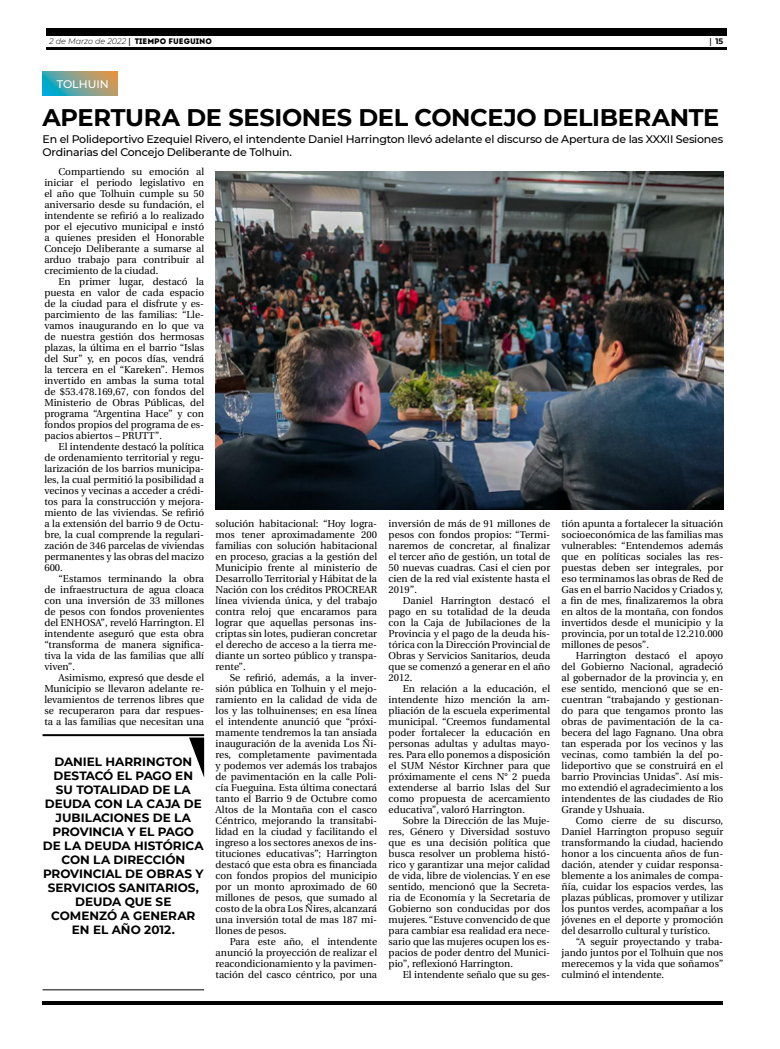
<style>
.page{position:relative;width:780px;height:1049px;background:#fff}
.page>*{position:absolute;margin:0;border:0;box-sizing:border-box;transform-origin:0 0}
.t1{font:700 24px "Montserrat";letter-spacing:-.015em;color:#000}
.t2{font:700 12px/14px "Montserrat";color:#000}
.t3{font:500 11px/13px "Montserrat";letter-spacing:-.02em;color:#000}
.t4{font:500 11px "Montserrat";color:#fff}
.t5{font:10px/11px "Utopia";color:#000;text-align:justify}
.t6{font:italic 300 8px "Montserrat";color:#000}
.t7{font:700 8px "Montserrat";color:#000}
.s1{font-family:"Utopia";font-weight:700;font-style:normal}
.s2{font-family:"Intro";font-weight:400;font-style:normal}
.s3{font-family:"Utopia"}
</style>
<div class="page">
<hr style="left:46px;top:48px;width:680px;height:2px;background:#000">
<div style="left:46px;top:28px;width:680px;height:7px;background:#000"></div>
<hr style="left:43px;top:1001px;width:680px;height:4px;background:#000">
<svg style="left:43px;top:72px;width:75px;height:24px;background:#7aa190"></svg>
<img style="left:215px;top:171px;width:508px;height:338px">
<hr style="left:43px;top:734px;width:161px;height:2px;background:#000">
<hr style="left:43px;top:989px;width:161px;height:1px;background:#000">
<svg style="left:189px;top:737px;width:15px;height:40px"></svg>
<p class="t6" style="left:49px;top:36px;width:164px">2 de Marzo de 2022 <span class="s1">|</span> <span class="s2">TIEMPO FUEGUINO</span></p>
<p class="t7" style="left:709px;top:35px;width:15px"><span class="s3">|</span> 15</p>
<p class="t4" style="left:57px;top:76px;width:54px">TOLHUIN</p>
<h1 class="t1" style="left:43px;top:101px;width:678px">APERTURA DE SESIONES DEL CONCEJO DELIBERANTE</h1>
<p class="t3" style="left:43px;top:132px;width:682px">En el Polideportivo Ezequiel Rivero, el intendente Daniel Harrington llevó adelante el discurso de Apertura de las XXXII Sesiones<br>Ordinarias del Concejo Deliberante de Tolhuin.</p>
<p class="t5" style="left:44px;top:166px;width:161px;text-indent:14px">Compartiendo su emoción al iniciar el periodo legislativo en el año que Tolhuin cumple su 50 aniversario desde su fundación, el intendente se refirió a lo realizado por el ejecutivo municipal e instó a quienes presiden el Honorable Concejo Deliberante a sumarse al arduo trabajo para contribuir al crecimiento de la ciudad.</p>
<p class="t5" style="left:44px;top:276px;width:161px;text-indent:14px">En primer lugar, destacó la puesta en valor de cada espacio de la ciudad para el disfrute y es&shy;parcimiento de las familias: “Lle&shy;vamos inaugurando en lo que va de nuestra gestión dos hermosas plazas, la última en el barrio “Islas del Sur” y, en pocos días, vendrá la tercera en el “Kareken”. Hemos invertido en ambas la suma total de $53.478.169,67, con fondos del Ministerio de Obras Públicas, del programa “Argentina Hace” y con fondos propios del programa de es&shy;pacios abiertos – PRUTT”.</p>
<p class="t5" style="left:44px;top:441px;width:161px;text-indent:14px">El intendente destacó la política de ordenamiento territorial y regu&shy;larización de los barrios municipa&shy;les, la cual permitió la posibilidad a vecinos y vecinas a acceder a crédi&shy;tos para la construcción y mejora&shy;miento de las viviendas. Se refirió a la extensión del barrio 9 de Octu&shy;bre, la cual comprende la regulari&shy;zación de 346 parcelas de viviendas permanentes y las obras del macizo 600.</p>
<p class="t5" style="left:44px;top:573px;width:161px;text-indent:14px">“Estamos terminando la obra de infraestructura de agua cloaca con una inversión de 33 millones de pesos con fondos provenientes del ENHOSA”, reveló Harrington. El intendente aseguró que esta obra “transforma de manera significa&shy;tiva la vida de las familias que allí viven”.</p>
<p class="t5" style="left:44px;top:672px;width:161px;text-indent:14px">Asimismo, expresó que desde el Municipio se llevaron adelante re&shy;levamientos de terrenos libres que se recuperaron para dar respues&shy;ta a las familias que necesitan una</p>
<p class="t2" style="left:54px;top:754px;width:19px">DANIEL</p>
<p class="t2" style="left:105px;top:754px;width:20px">HARRINGTON</p>
<p class="t2" style="left:54px;top:768px;width:10px">DESTACÓ</p>
<p class="t2" style="left:117px;top:768px;width:29px">EL PAGO</p>
<p class="t2" style="left:175px;top:768px;width:9px">EN</p>
<p class="t2" style="left:56px;top:782px;width:30px">SU TOTALIDAD</p>
<p class="t2" style="left:152px;top:782px;width:31px">DE LA</p>
<p class="t2" style="left:45px;top:796px;width:11px">DEUDA</p>
<p class="t2" style="left:94px;top:796px;width:10px">CON</p>
<p class="t2" style="left:126px;top:796px;width:39px">LA CAJA</p>
<p class="t2" style="left:184px;top:796px;width:10px">DE</p>
<p class="t2" style="left:56px;top:810px;width:16px">JUBILACIONES</p>
<p class="t2" style="left:153px;top:810px;width:31px">DE LA</p>
<p class="t2" style="left:53px;top:824px;width:18px">PROVINCIA</p>
<p class="t2" style="left:128px;top:824px;width:40px">YEL PAGO</p>
<p class="t2" style="left:43px;top:838px;width:52px">DELADEUDA</p>
<p class="t2" style="left:134px;top:838px;width:9px">HISTÓRICA</p>
<p class="t2" style="left:61px;top:852px;width:10px">CON</p>
<p class="t2" style="left:93px;top:852px;width:39px">LA DIRECCIÓN</p>
<p class="t2" style="left:43px;top:866px;width:18px">PROVINCIAL</p>
<p class="t2" style="left:125px;top:866px;width:41px">DE OBRAS</p>
<p class="t2" style="left:195px;top:866px;width:9px">Y</p>
<p class="t2" style="left:48px;top:880px;width:17px">SERVICIOS</p>
<p class="t2" style="left:119px;top:880px;width:17px">SANITARIOS</p>
<p class="t2" style="left:196px;top:880px;width:5px">,</p>
<p class="t2" style="left:75px;top:894px;width:11px">DEUDA</p>
<p class="t2" style="left:125px;top:894px;width:10px">QUE</p>
<p class="t2" style="left:156px;top:894px;width:9px">SE</p>
<p class="t2" style="left:51px;top:908px;width:11px">COMENZÓ</p>
<p class="t2" style="left:72px;top:908px;width:72px;text-indent:49px">A GENERAR<br>ENELAÑO</p>
<p class="t2" style="left:144px;top:922px;width:32px">2012.</p>
<p class="t5" style="left:215px;top:518px;width:163px">solución habitacional: “Hoy logra&shy;mos tener aproximadamente 200 familias con solución habitacional en proceso, gracias a la gestión del Municipio frente al ministerio de Desarrollo Territorial y Hábitat de la Nación con los créditos PROCREAR línea vivienda única, y del trabajo contra reloj que encaramos para lograr que aquellas personas ins&shy;criptas sin lotes, pudieran concretar el derecho de acceso a la tierra me&shy;diante un sorteo público y transpa&shy;rente”.</p>
<p class="t5" style="left:215px;top:672px;width:163px;text-indent:14px">Se refirió, además, a la inver&shy;sión pública en Tolhuin y el mejo&shy;ramiento en la calidad de vida de los y las tolhuinenses; en esa línea el intendente anunció que “próxi&shy;mamente tendremos la tan ansiada inauguración de la avenida Los Ñi&shy;res, completamente pavimentada y podemos ver además los trabajos de pavimentación en la calle Poli&shy;cía Fueguina. Esta última conectará tanto el Barrio 9 de Octubre como Altos de la Montaña con el casco Céntrico, mejorando la transitabi&shy;lidad en la ciudad y facilitando el ingreso a los sectores anexos de ins&shy;tituciones educativas”; Harrington destacó que esta obra es financiada con fondos propios del municipio por un monto aproximado de 60 millones de pesos, que sumado al costo de la obra Los Ñires, alcanzará una inversión total de mas 187 mi&shy;llones de pesos.</p>
<p class="t5" style="left:215px;top:936px;width:163px;text-indent:14px">Para este año, el intendente anunció la proyección de realizar el reacondicionamiento y la pavimen&shy;tación del casco céntrico, por una</p>
<p class="t5" style="left:388px;top:518px;width:163px">inversión de más de 91 millones de pesos con fondos propios: “Termi&shy;naremos de concretar, al finalizar el tercer año de gestión, un total de 50 nuevas cuadras. Casi el cien por cien de la red vial existente hasta el 2019”.</p>
<p class="t5" style="left:388px;top:595px;width:163px;text-indent:14px">Daniel Harrington destacó el pago en su totalidad de la deuda con la Caja de Jubilaciones de la Provincia y el pago de la deuda his&shy;tórica con la Dirección Provincial de Obras y Servicios Sanitarios, deuda que se comenzó a generar en el año 2012.</p>
<p class="t5" style="left:388px;top:683px;width:163px;text-indent:14px">En relación a la educación, el intendente hizo mención la am&shy;pliación de la escuela experimental municipal. “Creemos fundamental poder fortalecer la educación en personas adultas y adultas mayo&shy;res. Para ello ponemos a disposición el SUM Néstor Kirchner para que próximamente el cens N° 2 pueda extenderse al barrio Islas del Sur como propuesta de acercamiento educativa”, valoró Harrington.</p>
<p class="t5" style="left:388px;top:815px;width:163px;text-indent:14px">Sobre la Dirección de las Muje&shy;res, Género y Diversidad sostuvo que es una decisión política que busca resolver un problema histó&shy;rico y garantizar una mejor calidad de vida, libre de violencias. Y en ese sentido, mencionó que la Secreta&shy;ria de Economía y la Secretaria de Gobierno son conducidas por dos mujeres. “Estuve convencido de que para cambiar esa realidad era nece&shy;sario que las mujeres ocupen los es&shy;pacios de poder dentro del Munici&shy;pio”, reflexionó Harrington.</p>
<p class="t5" style="left:403px;top:969px;width:149px">El intendente señalo que su ges-</p>
<p class="t5" style="left:561px;top:518px;width:163px">tión apunta a fortalecer la situación socioeconómica de las familias mas vulnerables: “Entendemos además que en políticas sociales las res&shy;puestas deben ser integrales, por eso terminamos las obras de Red de Gas en el barrio Nacidos y Criados y, a fin de mes, finalizaremos la obra en altos de la montaña, con fondos invertidos desde el municipio y la provincia, por un total de 12.210.000 millones de pesos”.</p>
<p class="t5" style="left:561px;top:650px;width:163px;text-indent:14px">Harrington destacó el apoyo del Gobierno Nacional, agradeció al gobernador de la provincia y, en ese sentido, mencionó que se en&shy;cuentran “trabajando y gestionan&shy;do para que tengamos pronto las obras de pavimentación de la ca&shy;becera del lago Fagnano. Una obra tan esperada por los vecinos y las vecinas, como también la del po&shy;lideportivo que se construirá en el barrio Provincias Unidas”. Así mis&shy;mo extendió el agradecimiento a los intendentes de las ciudades de Rio Grande y Ushuaia.</p>
<p class="t5" style="left:561px;top:815px;width:163px;text-indent:14px">Como cierre de su discurso, Daniel Harrington propuso seguir transformando la ciudad, haciendo honor a los cincuenta años de fun&shy;dación, atender y cuidar responsa&shy;blemente a los animales de compa&shy;ñía, cuidar los espacios verdes, las plazas públicas, promover y utilizar los puntos verdes, acompañar a los jóvenes en el deporte y promoción del desarrollo cultural y turístico.</p>
<p class="t5" style="left:561px;top:936px;width:163px;text-indent:14px">“A seguir proyectando y traba&shy;jando juntos por el Tolhuin que nos merecemos y la vida que soñamos” culminó el intendente.</p>
</div>
